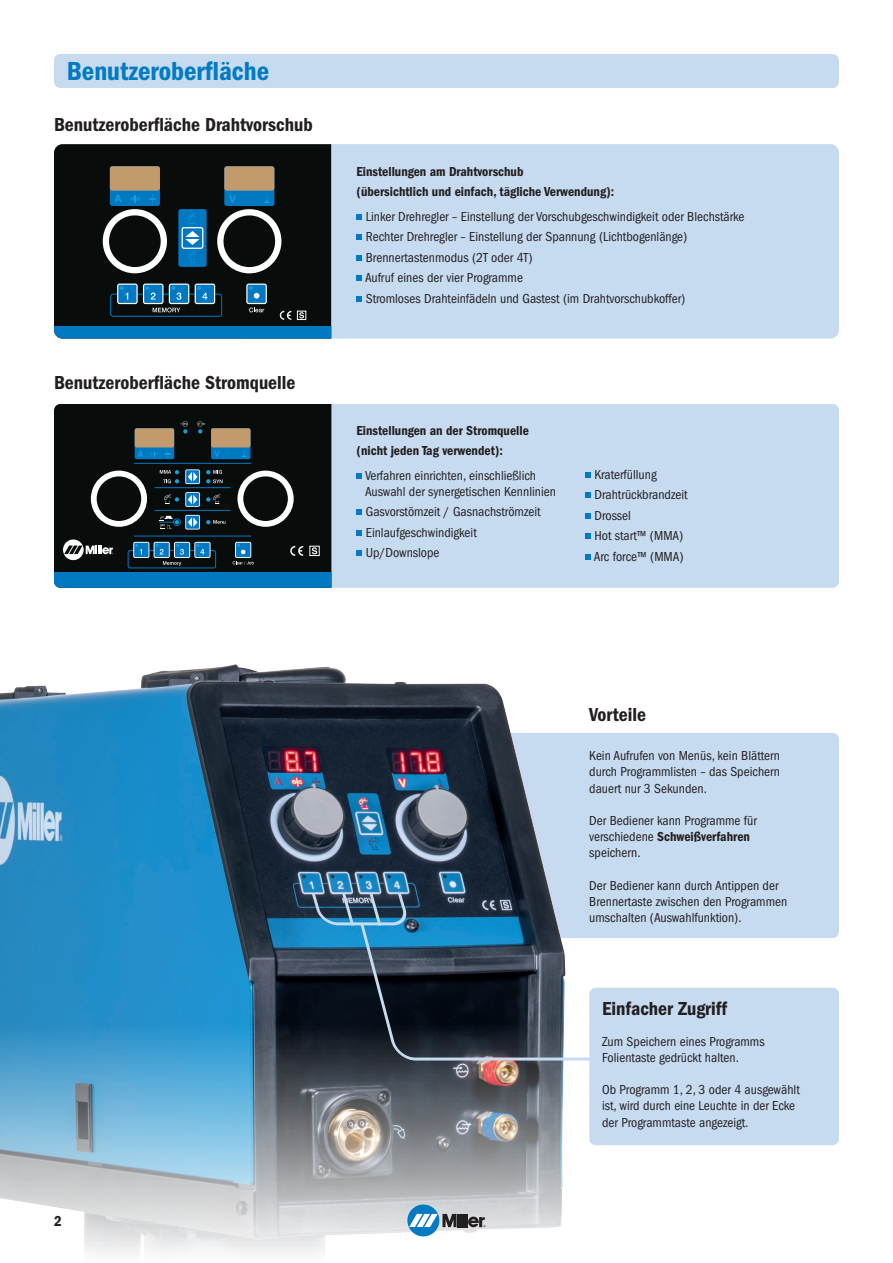
<style>
.page{position:relative;width:893px;height:1263px;background:#fff}
.page>*{position:absolute;margin:0;border:0;box-sizing:border-box;transform-origin:0 0}
.t1{font:27px "ITC Franklin Gothic Std Dm Cd";color:#007ac2}
.t2{font:19.5px "ITC Franklin Gothic Std Dm Cd";color:#231f20}
.t3{font:15px "ITC Franklin Gothic Std Dm Cd";color:#231f20}
.t4{font:condensed 13.5px/20.4px "ITC Franklin Gothic Std";color:#231f20}
.t5{font:13.5px/20.4px "ITC Franklin Gothic Std Dm Cd";color:#231f20}
.s1{font-family:"ITC Franklin Gothic Std";font-stretch:condensed}
</style>
<div class="page">
<div style="left:480px;top:733px;width:359px;height:205px;background:#c6daf0;border-radius:6px"></div>
<img style="left:0;top:664px;width:739px;height:589px">
<div style="left:331px;top:144px;width:508px;height:195px;background:#c6daf0"></div>
<div style="left:331px;top:404px;width:508px;height:184px;background:#c6daf0"></div>
<div style="left:54px;top:144px;width:277px;height:182px;background:#080d0c"></div>
<div style="left:54px;top:326px;width:277px;height:13px;background:#0079c2"></div>
<div style="left:110px;top:166px;width:50px;height:40px;background:#0079c2;border-radius:3px"></div>
<div style="left:110px;top:166px;width:50px;height:25px;background:#c39a6b;border-radius:3px"></div>
<svg style="left:115px;top:195px;width:7px;height:7px"></svg>
<svg style="left:131px;top:195px;width:9px;height:8px"></svg>
<svg style="left:149px;top:195px;width:7px;height:8px"></svg>
<div style="left:224px;top:166px;width:50px;height:40px;background:#0079c2;border-radius:3px"></div>
<svg style="left:264px;top:196px;width:6px;height:7px"></svg>
<svg style="left:229px;top:195px;width:7px;height:8px"></svg>
<div style="left:178px;top:209px;width:29px;height:58px;background:#0079c2;border-radius:3px"></div>
<svg style="left:188px;top:252px;width:8px;height:11px"></svg>
<svg style="left:188px;top:213px;width:8px;height:11px"></svg>
<svg style="left:182px;top:227px;width:21px;height:22px"></svg>
<div style="left:183px;top:228px;width:19px;height:20px;background:#0079c2"></div>
<svg style="left:186px;top:231px;width:13px;height:14px"></svg>
<div style="left:224px;top:166px;width:50px;height:25px;background:#c39a6b;border-radius:3px"></div>
<svg style="left:280px;top:311px;width:11px;height:9px"></svg>
<svg style="left:299px;top:313px;width:5px;height:5px"></svg>
<div style="left:297px;top:311px;width:9px;height:9px;border:1px solid #fff"></div>
<svg style="left:103px;top:209px;width:64px;height:64px"></svg>
<svg style="left:217px;top:209px;width:64px;height:64px"></svg>
<svg style="left:153px;top:308px;width:27px;height:4px"></svg>
<svg style="left:249px;top:308px;width:15px;height:4px"></svg>
<div style="left:110px;top:294px;width:112px;height:23px;border:1px solid #0079c2;border-radius:3px"></div>
<svg style="left:246px;top:284px;width:21px;height:20px"></svg>
<div style="left:248px;top:285px;width:18px;height:18px;background:#0079c2"></div>
<svg style="left:195px;top:284px;width:20px;height:20px"></svg>
<div style="left:196px;top:285px;width:18px;height:18px;background:#0079c2"></div>
<svg style="left:197px;top:286px;width:10px;height:14px"></svg>
<svg style="left:169px;top:284px;width:20px;height:20px"></svg>
<div style="left:170px;top:285px;width:18px;height:18px;background:#0079c2"></div>
<svg style="left:171px;top:286px;width:10px;height:14px"></svg>
<svg style="left:143px;top:284px;width:20px;height:20px"></svg>
<div style="left:144px;top:285px;width:18px;height:18px;background:#0079c2"></div>
<svg style="left:146px;top:286px;width:10px;height:14px"></svg>
<svg style="left:117px;top:284px;width:21px;height:20px"></svg>
<div style="left:118px;top:285px;width:18px;height:18px;background:#0079c2"></div>
<svg style="left:120px;top:286px;width:8px;height:14px"></svg>
<svg style="left:249px;top:286px;width:10px;height:13px"></svg>
<div style="left:54px;top:404px;width:277px;height:168px;background:#080d0c"></div>
<div style="left:54px;top:572px;width:277px;height:16px;background:#0079c2"></div>
<svg style="left:233px;top:561px;width:21px;height:4px"></svg>
<svg style="left:185px;top:515px;width:15px;height:14px"></svg>
<div style="left:186px;top:516px;width:13px;height:13px;background:#0079c2"></div>
<svg style="left:188px;top:517px;width:9px;height:10px"></svg>
<svg style="left:206px;top:520px;width:19px;height:4px"></svg>
<svg style="left:185px;top:469px;width:15px;height:15px"></svg>
<div style="left:186px;top:470px;width:13px;height:13px;background:#0079c2"></div>
<svg style="left:188px;top:472px;width:9px;height:10px"></svg>
<svg style="left:206px;top:470px;width:17px;height:13px"></svg>
<svg style="left:160px;top:470px;width:19px;height:13px"></svg>
<svg style="left:185px;top:492px;width:15px;height:15px"></svg>
<div style="left:186px;top:493px;width:13px;height:13px;background:#0079c2"></div>
<svg style="left:188px;top:495px;width:9px;height:9px"></svg>
<svg style="left:206px;top:495px;width:14px;height:9px"></svg>
<svg style="left:164px;top:495px;width:15px;height:9px"></svg>
<svg style="left:163px;top:561px;width:18px;height:5px"></svg>
<div style="left:128px;top:550px;width:88px;height:18px;border:1px solid #0079c2;border-radius:2px"></div>
<hr style="left:155px;top:487px;width:75px;height:1px;background:#0079c2">
<hr style="left:134px;top:463px;width:117px;height:1px;background:#0079c2">
<hr style="left:134px;top:536px;width:117px;height:1px;background:#0079c2">
<hr style="left:155px;top:510px;width:75px;height:1px;background:#0079c2">
<svg style="left:159px;top:516px;width:22px;height:13px"></svg>
<svg style="left:235px;top:542px;width:16px;height:16px"></svg>
<div style="left:236px;top:543px;width:14px;height:14px;background:#0079c2"></div>
<svg style="left:237px;top:544px;width:8px;height:10px"></svg>
<svg style="left:194px;top:542px;width:17px;height:16px"></svg>
<div style="left:195px;top:543px;width:15px;height:14px;background:#0079c2"></div>
<svg style="left:196px;top:544px;width:8px;height:10px"></svg>
<svg style="left:174px;top:542px;width:16px;height:16px"></svg>
<div style="left:175px;top:543px;width:14px;height:14px;background:#0079c2"></div>
<svg style="left:176px;top:544px;width:8px;height:11px"></svg>
<svg style="left:154px;top:542px;width:16px;height:16px"></svg>
<div style="left:155px;top:543px;width:14px;height:14px;background:#0079c2"></div>
<svg style="left:156px;top:544px;width:8px;height:10px"></svg>
<svg style="left:133px;top:542px;width:16px;height:16px"></svg>
<div style="left:134px;top:543px;width:14px;height:14px;background:#0079c2"></div>
<svg style="left:135px;top:544px;width:7px;height:10px"></svg>
<div style="left:135px;top:428px;width:39px;height:31px;background:#0079c2;border-radius:2px"></div>
<div style="left:135px;top:428px;width:39px;height:19px;background:#c39a6b;border-radius:2px"></div>
<svg style="left:138px;top:451px;width:5px;height:6px"></svg>
<svg style="left:150px;top:451px;width:8px;height:6px"></svg>
<svg style="left:165px;top:451px;width:6px;height:6px"></svg>
<div style="left:211px;top:428px;width:40px;height:31px;background:#0079c2;border-radius:2px"></div>
<div style="left:211px;top:428px;width:40px;height:19px;background:#c39a6b;border-radius:2px"></div>
<svg style="left:214px;top:451px;width:5px;height:6px"></svg>
<svg style="left:63px;top:539px;width:21px;height:21px"></svg>
<svg style="left:64px;top:546px;width:49px;height:8px"></svg>
<svg style="left:290px;top:546px;width:13px;height:10px"></svg>
<svg style="left:312px;top:548px;width:5px;height:6px"></svg>
<div style="left:310px;top:546px;width:10px;height:10px;border:1px solid #fff"></div>
<svg style="left:180px;top:421px;width:8px;height:12px"></svg>
<svg style="left:91px;top:471px;width:56px;height:56px"></svg>
<svg style="left:237px;top:471px;width:57px;height:56px"></svg>
<svg style="left:197px;top:421px;width:8px;height:12px"></svg>
<svg style="left:309px;top:890px;width:289px;height:363px"></svg>
<svg style="left:367px;top:890px;width:17px;height:31px"></svg>
<svg style="left:340px;top:890px;width:17px;height:38px"></svg>
<svg style="left:357px;top:921px;width:343px;height:141px"></svg>
<div style="left:54px;top:54px;width:785px;height:34px;background:#c6daf0;border-radius:6px"></div>
<svg style="left:356px;top:214px;width:6px;height:6px"></svg>
<svg style="left:356px;top:234px;width:6px;height:6px"></svg>
<svg style="left:356px;top:255px;width:6px;height:6px"></svg>
<svg style="left:356px;top:275px;width:6px;height:6px"></svg>
<svg style="left:356px;top:296px;width:6px;height:6px"></svg>
<svg style="left:356px;top:473px;width:6px;height:6px"></svg>
<svg style="left:356px;top:509px;width:6px;height:6px"></svg>
<svg style="left:356px;top:530px;width:6px;height:6px"></svg>
<svg style="left:356px;top:550px;width:6px;height:6px"></svg>
<div style="left:589px;top:988px;width:250px;height:157px;background:#c6daf0;border-radius:6px"></div>
<svg style="left:585px;top:472px;width:6px;height:6px"></svg>
<svg style="left:585px;top:492px;width:6px;height:6px"></svg>
<svg style="left:585px;top:513px;width:6px;height:6px"></svg>
<svg style="left:585px;top:533px;width:6px;height:6px"></svg>
<svg style="left:585px;top:554px;width:6px;height:6px"></svg>
<div style="left:407px;top:1204px;width:32px;height:32px;background:#007ac2;border-radius:50%"></div>
<svg style="left:409px;top:1214px;width:77px;height:13px"></svg>
<h1 class="t1" style="left:67px;top:56px;width:204px">Benutzeroberfläche</h1>
<h2 class="t2" style="left:54px;top:113px;width:260px">Benutzeroberfläche Drahtvorschub</h2>
<h2 class="t2" style="left:54px;top:372px;width:243px">Benutzeroberfläche Stromquelle</h2>
<p class="t5" style="left:356px;top:161px;width:259px">Einstellungen am Drahtvorschub<br>(übersichtlich und einfach, tägliche Verwendung):</p>
<p class="t4" style="left:365px;top:206px;width:381px">Linker Drehregler – Einstellung der Vorschubgeschwindigkeit oder Blechstärke Rechter Drehregler – Einstellung der Spannung (Lichtbogenlänge)<br>Brennertastenmodus (2T oder 4T)<br>Aufruf eines der vier Programme<br>Stromloses Drahteinfädeln und Gastest (im Drahtvorschubkoffer)</p>
<p class="t5" style="left:356px;top:420px;width:174px">Einstellungen an der Stromquelle (nicht jeden Tag verwendet):</p>
<p class="t4" style="left:365px;top:467px;width:192px;line-height:16.2px">Verfahren einrichten, einschließlich<br>Auswahl der synergetischen Kennlinien</p>
<p class="t4" style="left:366px;top:502px;width:176px">Gasvorstömzeit / Gasnachströmzeit<br>Einlaufgeschwindigkeit<br>Up/Downslope</p>
<p class="t4" style="left:594px;top:464px;width:95px">Kraterfüllung<br>Drahtrückbrandzeit<br>Drossel<br>Hot start™ (MMA)<br>Arc force™ (MMA)</p>
<p class="t3" style="left:54px;top:1212px;width:9px">2</p>
<h2 class="t2" style="left:589px;top:704px;width:58px">Vorteile</h2>
<p class="t4" style="left:589px;top:748px;width:192px;line-height:16.2px;text-align:justify">Kein Aufrufen von Menüs, kein Blättern durch Programmlisten – das Speichern dauert nur 3 Sekunden.</p>
<p class="t4" style="left:589px;top:810px;width:169px">Der Bediener kann Programme für</p>
<p class="t5" style="left:589px;top:826px;width:162px"><span class="s1">verschiedene</span> Schweißverfahren</p>
<p class="t4" style="left:589px;top:843px;width:53px">speichern.</p>
<p class="t4" style="left:589px;top:877px;width:199px;line-height:16.2px">Der Bediener kann durch Antippen der<br>Brennertaste zwischen den Programmen umschalten (Auswahlfunktion).</p>
<h2 class="t2" style="left:602px;top:998px;width:126px">Einfacher Zugriff</h2>
<p class="t4" style="left:602px;top:1033px;width:164px;line-height:16.2px">Zum Speichern eines Programms<br>Folientaste gedrückt halten.</p>
<p class="t4" style="left:602px;top:1082px;width:199px;line-height:16.2px">Ob Programm 1, 2, 3 oder 4 ausgewählt ist, wird durch eine Leuchte in der Ecke der Programmtaste angezeigt.</p>
</div>
